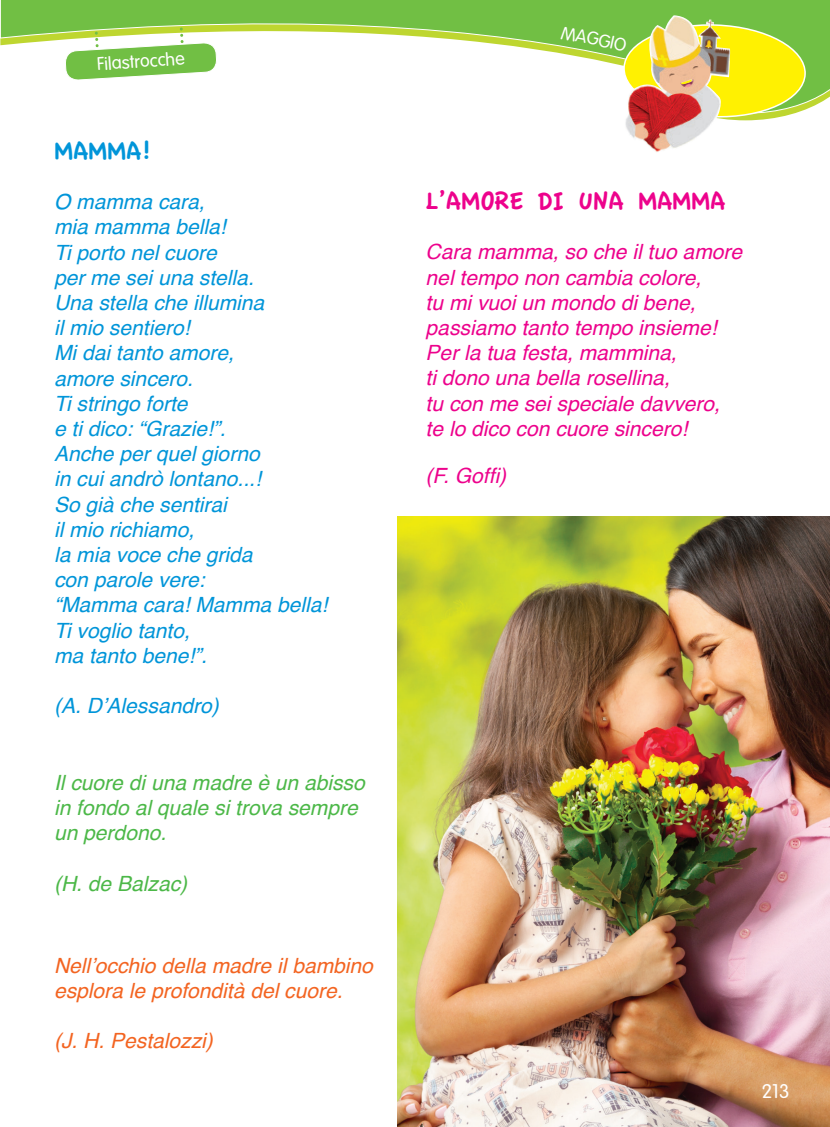
<style>
.page{position:relative;width:830px;height:1127px;background:#fff}
.page>*{position:absolute;margin:0;border:0;box-sizing:border-box;transform-origin:0 0}
.t1{font:27px "Apple Casual";color:#ed028c}
.t2{font:27px "Apple Casual";color:#0095d9}
.t3{font:italic 21px "Helvetica";color:#0095d9}
.t4{font:italic 21px "Helvetica";color:#ed028c}
.t5{font:italic 21px "Helvetica";color:#4cb848}
.t6{font:italic 21px/25.2px "Helvetica";color:#f36421}
.t7{font:300 19.5px "VAG Rounded";color:#fff}
.t8{font:300 18px "VAG Rounded";color:#fff}
</style>
<div class="page">
<img style="left:398px;top:516px;width:431px;height:611px">
<svg style="left:0;top:0;width:560px;height:54px"></svg>
<img style="left:625px;top:120px;width:88px;height:32px">
<svg style="left:65px;top:10px;width:152px;height:70px"></svg>
<svg style="left:560px;top:0;width:269px;height:120px"></svg>
<p class="t8" style="left:96px;top:54px;width:89px;rotate:-4deg">Filastrocche</p>
<p class="t2" style="left:54px;top:136px;width:98px">MAMMA!</p>
<p class="t3" style="left:54px;top:185px;width:152px">O mamma cara,</p>
<p class="t3" style="left:54px;top:210px;width:173px">mia mamma bella!</p>
<p class="t3" style="left:54px;top:236px;width:164px">Ti porto nel cuore</p>
<p class="t3" style="left:54px;top:261px;width:201px">per me sei una stella.</p>
<p class="t3" style="left:54px;top:286px;width:212px">Una stella che illumina</p>
<p class="t3" style="left:54px;top:311px;width:137px">il mio sentiero!</p>
<p class="t3" style="left:54px;top:336px;width:181px">Mi dai tanto amore,</p>
<p class="t3" style="left:54px;top:362px;width:140px">amore sincero.</p>
<p class="t3" style="left:54px;top:387px;width:135px">Ti stringo forte</p>
<p class="t3" style="left:54px;top:412px;width:173px">e ti dico: “Grazie!”.</p>
<p class="t3" style="left:54px;top:437px;width:207px">Anche per quel giorno</p>
<p class="t3" style="left:54px;top:462px;width:208px">in cui andrò lontano...!</p>
<p class="t3" style="left:54px;top:488px;width:174px">So già che sentirai</p>
<p class="t3" style="left:54px;top:513px;width:142px">il mio richiamo,</p>
<p class="t3" style="left:54px;top:538px;width:200px">la mia voce che grida</p>
<p class="t3" style="left:54px;top:563px;width:152px">con parole vere:</p>
<p class="t3" style="left:54px;top:588px;width:275px">“Mamma cara! Mamma bella!</p>
<p class="t3" style="left:54px;top:614px;width:137px">Ti voglio tanto,</p>
<p class="t3" style="left:54px;top:639px;width:154px">ma tanto bene!”.</p>
<p class="t3" style="left:54px;top:689px;width:166px">(A. D’Alessandro)</p>
<p class="t5" style="left:54px;top:766px;width:312px">Il cuore di una madre è un abisso</p>
<p class="t5" style="left:54px;top:791px;width:305px">in fondo al quale si trova sempre</p>
<p class="t5" style="left:54px;top:816px;width:114px">un perdono.</p>
<p class="t5" style="left:54px;top:867px;width:135px">(H. de Balzac)</p>
<p class="t6" style="left:54px;top:953px;width:320px">Nell’occhio della madre il bambino esplora le profondità del cuore.</p>
<p class="t6" style="left:54px;top:1029px;width:160px">(J. H. Pestalozzi)</p>
<p class="t1" style="left:425px;top:186px;width:301px">L’AMORE DI UNA MAMMA</p>
<p class="t4" style="left:425px;top:235px;width:318px">Cara mamma, so che il tuo amore</p>
<p class="t4" style="left:425px;top:261px;width:277px">nel tempo non cambia colore,</p>
<p class="t4" style="left:425px;top:286px;width:271px">tu mi vuoi un mondo di bene,</p>
<p class="t4" style="left:425px;top:311px;width:292px">passiamo tanto tempo insieme!</p>
<p class="t4" style="left:425px;top:336px;width:252px">Per la tua festa, mammina,</p>
<p class="t4" style="left:425px;top:361px;width:245px">ti dono una bella rosellina,</p>
<p class="t4" style="left:425px;top:387px;width:296px">tu con me sei speciale davvero,</p>
<p class="t4" style="left:425px;top:412px;width:263px">te lo dico con cuore sincero!</p>
<p class="t4" style="left:425px;top:459px;width:82px">(F. Goffi)</p>
<p class="t7" style="left:761px;top:1079px;width:29px">213</p>
</div>
